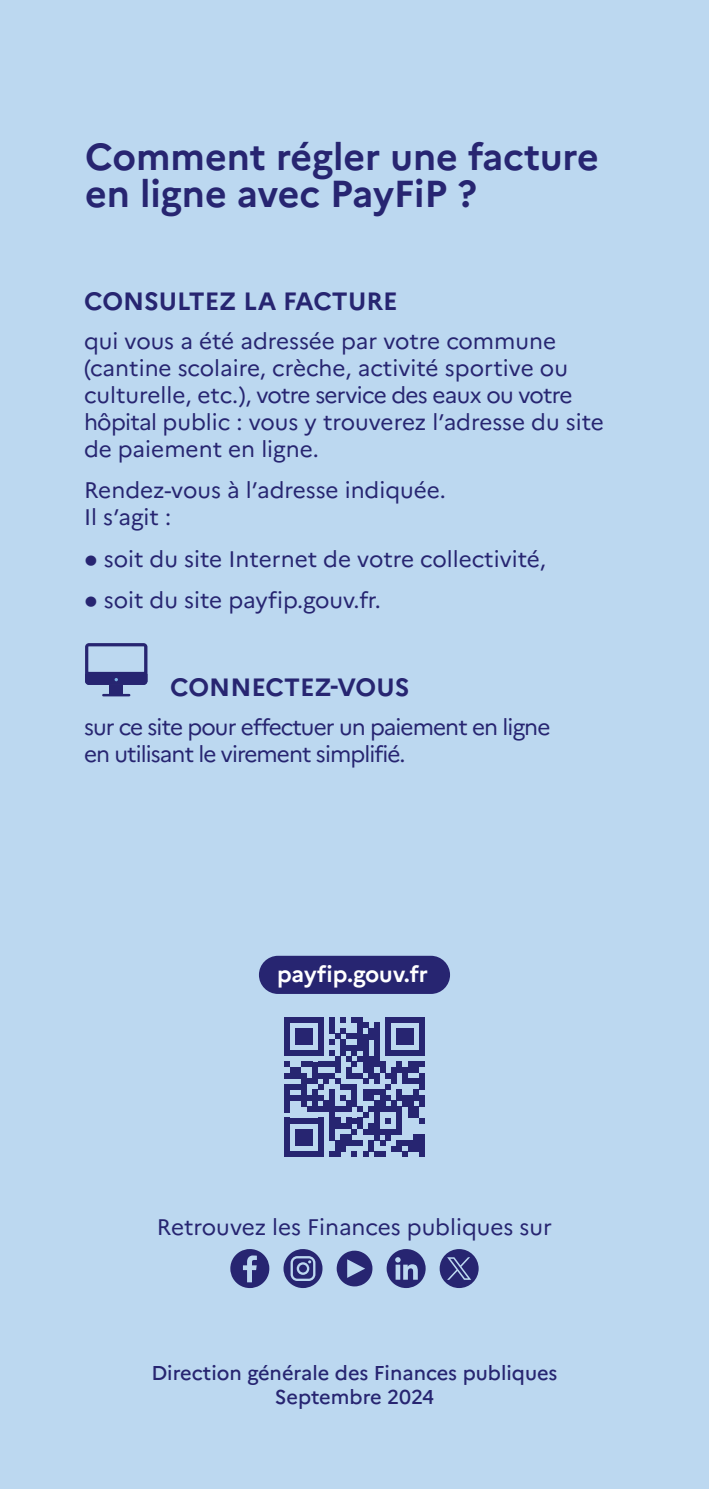
<style>
.page{position:relative;width:709px;height:1489px;background:#fff}
.page>*{position:absolute;margin:0;border:0;box-sizing:border-box;transform-origin:0 0}
.t1{font:700 37.5px/37.5px "Marianne";color:#272571}
.t2{font:700 25px "Marianne";color:#272571}
.t3{font:22.5px/27px "Marianne";letter-spacing:-.005em;color:#272571}
.t4{font:22.5px/27px "Marianne";letter-spacing:-.04em;color:#272571}
.t5{font:700 22.5px "Marianne";color:#fff}
.t6{font:500 20px/24px "Marianne";color:#272571;text-align:center}
.s1{font-weight:700;font-size:32.5px}
</style>
<div class="page">
<div style="left:0;top:0;width:709px;height:1488px;background:#bcd8f0"></div>
<div style="left:110px;top:685px;width:13px;height:10px;background:#272571"></div>
<div style="left:85px;top:643px;width:62px;height:42px;background:#272571;border-radius:4px"></div>
<svg style="left:85px;top:678px;width:62px;height:7px"></svg>
<hr style="left:103px;top:694px;width:26px;height:2px;background:#272571">
<div style="left:88px;top:646px;width:56px;height:26px;background:#bcd8f0"></div>
<div style="left:284px;top:1083px;width:6px;height:29px;background:#272571"></div>
<div style="left:284px;top:1117px;width:6px;height:11px;background:#272571"></div>
<div style="left:284px;top:1128px;width:6px;height:17px;background:#272571"></div>
<div style="left:284px;top:1145px;width:6px;height:11px;background:#272571"></div>
<svg style="left:290px;top:1095px;width:11px;height:5px"></svg>
<div style="left:295px;top:1128px;width:6px;height:17px;background:#272571"></div>
<div style="left:301px;top:1078px;width:6px;height:28px;background:#272571"></div>
<div style="left:301px;top:1128px;width:6px;height:17px;background:#272571"></div>
<svg style="left:307px;top:1095px;width:5px;height:5px"></svg>
<svg style="left:307px;top:1106px;width:5px;height:5px"></svg>
<div style="left:307px;top:1128px;width:5px;height:17px;background:#272571"></div>
<div style="left:312px;top:1089px;width:6px;height:22px;background:#272571"></div>
<svg style="left:290px;top:1118px;width:28px;height:5px"></svg>
<svg style="left:290px;top:1151px;width:28px;height:5px"></svg>
<svg style="left:318px;top:1095px;width:6px;height:5px"></svg>
<svg style="left:318px;top:1106px;width:6px;height:5px"></svg>
<div style="left:318px;top:1117px;width:6px;height:11px;background:#272571"></div>
<div style="left:318px;top:1128px;width:6px;height:17px;background:#272571"></div>
<div style="left:318px;top:1145px;width:6px;height:11px;background:#272571"></div>
<div style="left:324px;top:1100px;width:5px;height:11px;background:#272571"></div>
<div style="left:329px;top:1089px;width:6px;height:22px;background:#272571"></div>
<div style="left:329px;top:1111px;width:6px;height:17px;background:#272571"></div>
<div style="left:329px;top:1128px;width:6px;height:12px;background:#272571"></div>
<div style="left:335px;top:1117px;width:5px;height:11px;background:#272571"></div>
<svg style="left:340px;top:1095px;width:6px;height:5px"></svg>
<svg style="left:335px;top:1106px;width:11px;height:5px"></svg>
<svg style="left:340px;top:1123px;width:6px;height:5px"></svg>
<div style="left:340px;top:1134px;width:6px;height:11px;background:#272571"></div>
<svg style="left:329px;top:1140px;width:17px;height:16px"></svg>
<div style="left:346px;top:1100px;width:6px;height:11px;background:#272571"></div>
<div style="left:346px;top:1117px;width:6px;height:11px;background:#272571"></div>
<div style="left:346px;top:1134px;width:6px;height:11px;background:#272571"></div>
<div style="left:352px;top:1083px;width:5px;height:23px;background:#272571"></div>
<svg style="left:284px;top:1017px;width:84px;height:72px"></svg>
<div style="left:363px;top:1089px;width:5px;height:11px;background:#272571"></div>
<div style="left:368px;top:1027px;width:6px;height:12px;background:#272571"></div>
<div style="left:368px;top:1055px;width:6px;height:23px;background:#272571"></div>
<div style="left:368px;top:1089px;width:6px;height:11px;background:#272571"></div>
<svg style="left:352px;top:1106px;width:22px;height:28px"></svg>
<div style="left:374px;top:1022px;width:6px;height:28px;background:#272571"></div>
<div style="left:374px;top:1050px;width:6px;height:17px;background:#272571"></div>
<div style="left:374px;top:1100px;width:6px;height:11px;background:#272571"></div>
<div style="left:374px;top:1111px;width:6px;height:17px;background:#272571"></div>
<div style="left:374px;top:1128px;width:6px;height:12px;background:#272571"></div>
<div style="left:380px;top:1061px;width:5px;height:11px;background:#272571"></div>
<div style="left:380px;top:1089px;width:5px;height:22px;background:#272571"></div>
<svg style="left:352px;top:1140px;width:33px;height:16px"></svg>
<div style="left:385px;top:1016px;width:6px;height:34px;background:#272571"></div>
<div style="left:385px;top:1128px;width:6px;height:12px;background:#272571"></div>
<div style="left:391px;top:1067px;width:5px;height:11px;background:#272571"></div>
<svg style="left:374px;top:1072px;width:22px;height:28px"></svg>
<div style="left:391px;top:1100px;width:5px;height:11px;background:#272571"></div>
<div style="left:396px;top:1027px;width:6px;height:17px;background:#272571"></div>
<div style="left:396px;top:1061px;width:6px;height:11px;background:#272571"></div>
<div style="left:396px;top:1089px;width:6px;height:11px;background:#272571"></div>
<svg style="left:385px;top:1106px;width:17px;height:5px"></svg>
<div style="left:396px;top:1111px;width:6px;height:17px;background:#272571"></div>
<svg style="left:380px;top:1118px;width:22px;height:16px"></svg>
<div style="left:402px;top:1027px;width:6px;height:17px;background:#272571"></div>
<div style="left:402px;top:1095px;width:6px;height:11px;background:#272571"></div>
<div style="left:408px;top:1027px;width:5px;height:17px;background:#272571"></div>
<div style="left:408px;top:1095px;width:5px;height:16px;background:#272571"></div>
<svg style="left:391px;top:1017px;width:28px;height:5px"></svg>
<div style="left:413px;top:1089px;width:6px;height:11px;background:#272571"></div>
<div style="left:413px;top:1134px;width:6px;height:11px;background:#272571"></div>
<svg style="left:391px;top:1140px;width:28px;height:16px"></svg>
<div style="left:419px;top:1016px;width:5px;height:34px;background:#272571"></div>
<svg style="left:385px;top:1050px;width:39px;height:5px"></svg>
<svg style="left:402px;top:1061px;width:22px;height:22px"></svg>
<div style="left:419px;top:1078px;width:5px;height:11px;background:#272571"></div>
<div style="left:419px;top:1095px;width:5px;height:11px;background:#272571"></div>
<svg style="left:408px;top:1106px;width:16px;height:17px"></svg>
<div style="left:419px;top:1134px;width:5px;height:11px;background:#272571"></div>
<div style="left:419px;top:1145px;width:5px;height:11px;background:#272571"></div>
<div style="left:259px;top:955px;width:191px;height:38px;background:#272571;border-radius:19px"></div>
<svg style="left:230px;top:1249px;width:39px;height:38px"></svg>
<svg style="left:337px;top:1250px;width:35px;height:36px"></svg>
<svg style="left:283px;top:1249px;width:39px;height:38px"></svg>
<svg style="left:386px;top:1249px;width:39px;height:38px"></svg>
<svg style="left:439px;top:1249px;width:39px;height:38px"></svg>
<h1 class="t1" style="left:85px;top:135px;width:515px">Comment régler une facture en ligne avec PayFiP ?</h1>
<p class="t2" style="left:84px;top:282px;width:315px">CONSULTEZ LA FACTURE</p>
<p class="t3" style="left:84px;top:326px;width:521px">qui vous a été adressée par votre commune (cantine scolaire, crèche, activité sportive ou culturelle, etc.), votre service des eaux ou votre hôpital public : vous y trouverez l’adresse du site de paiement en ligne.</p>
<p class="t3" style="left:84px;top:475px;width:363px">Rendez-vous à l’adresse indiquée.<br>Il s’agit :</p>
<p class="t3" style="left:84px;top:543px;width:463px"><span class="s1">•</span> soit du site Internet de votre collectivité,</p>
<p class="t3" style="left:84px;top:584px;width:298px"><span class="s1">•</span> soit du site payfip.gouv.fr.</p>
<p class="t2" style="left:170px;top:667px;width:241px">CONNECTEZ-VOUS</p>
<p class="t4" style="left:84px;top:711px;width:468px">sur ce site pour effectuer un paiement en ligne en utilisant le virement simplifié.</p>
<p class="t5" style="left:277px;top:956px;width:152px">payfip.gouv.fr</p>
<p class="t3" style="left:157px;top:1211px;width:397px">Retrouvez les Finances publiques sur</p>
<p class="t6" style="left:151px;top:1358px;width:408px">Direction générale des Finances publiques<br>Septembre 2024</p>
</div>
